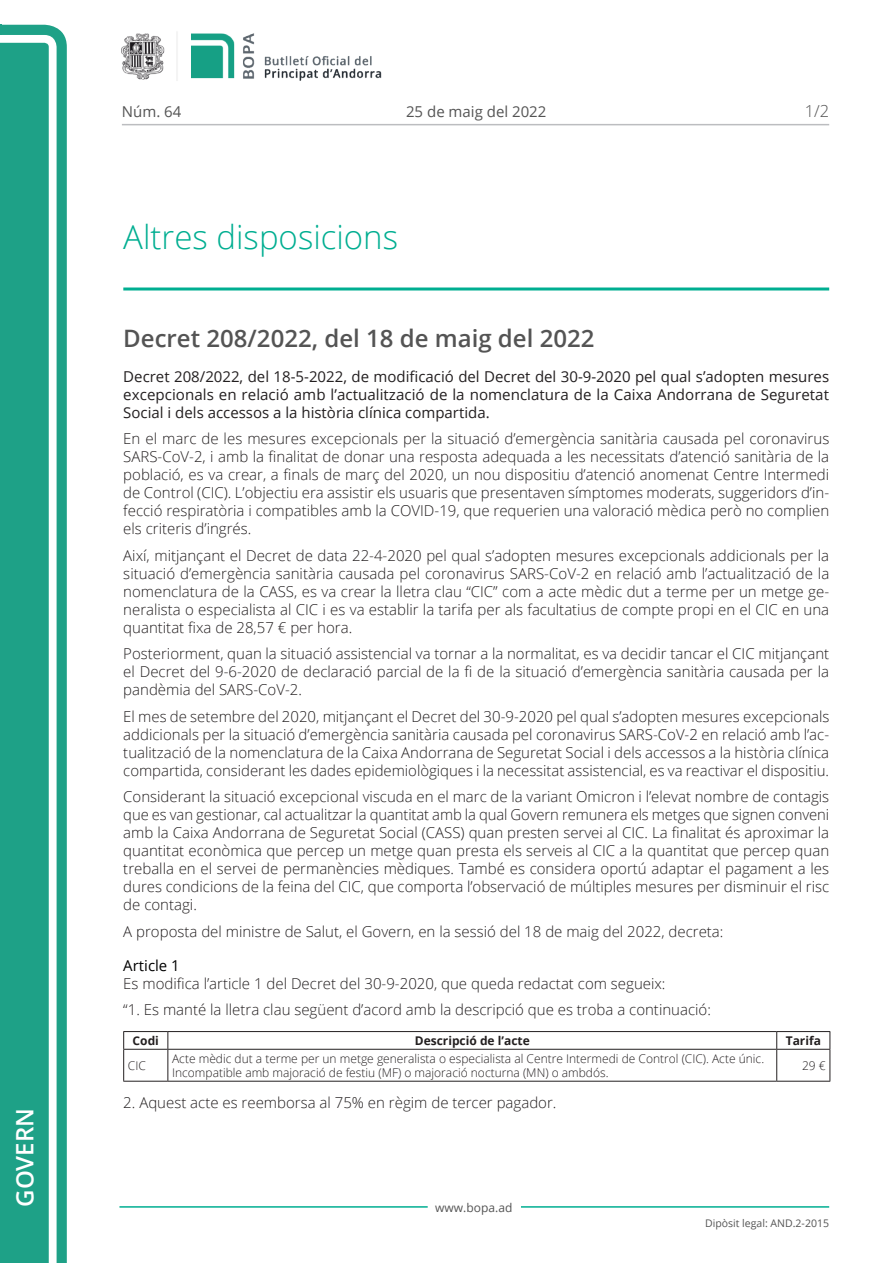
<style>
.page{position:relative;width:893px;height:1263px;background:#fff}
.page>*{position:absolute;margin:0;border:0;box-sizing:border-box;transform-origin:0 0}
.Titol_2_PAG{font:300 33px "Open Sans";color:#00ae91}
.Titol_3{font:600 24px "Open Sans";color:#545454}
.t1{font:600 24px "Open Sans";color:#fff}
.num_pagina{font:300 16.5px "Open Sans";color:#545454}
.Body_text{font:300 15px/18px "Open Sans";color:#231f20;text-align:justify}
.Body_text_sumari{font:15px/18px "Open Sans";color:#231f20;text-align:justify}
.carrer{font:15px "Open Sans";color:#545454}
.Titol_7{font:15px "Open Sans";color:#000}
.TaulaText{font:300 12px/14.2px "Open Sans";color:#231f20}
.Encapçalament{font:700 12px "Open Sans";color:#231f20}
.t2{font:12px "Open Sans";color:#545454}
.TaulaText_-_Der{font:300 12px "Open Sans";color:#231f20}
.t3{font:10.5px "Open Sans";color:#545454}
</style>
<div class="page">
<svg style="left:0;top:25px;width:67px;height:1238px;fill:#1ea187"></svg>
<div style="left:0;top:43px;width:49px;height:1220px;background:#1ea187"></div>
<img style="left:122px;top:32px;width:260px;height:49px">
<hr style="left:119px;top:1206px;width:309px;height:2px;background:#00ae91">
<hr style="left:521px;top:1206px;width:308px;height:2px;background:#00ae91">
<hr style="left:122px;top:124px;width:707px;height:1px;background:#bcbdc0">
<hr style="left:123px;top:1050px;width:1px;height:31px;background:#231f20">
<hr style="left:123px;top:1081px;width:45px;height:1px;background:#231f20">
<hr style="left:167px;top:1050px;width:1px;height:31px;background:#231f20">
<hr style="left:168px;top:1081px;width:609px;height:1px;background:#231f20">
<hr style="left:776px;top:1050px;width:1px;height:31px;background:#231f20">
<hr style="left:829px;top:1050px;width:1px;height:31px;background:#231f20">
<hr style="left:777px;top:1081px;width:53px;height:1px;background:#231f20">
<hr style="left:123px;top:1031px;width:45px;height:1px;background:#231f20">
<svg style="left:123px;top:1032px;width:1px;height:17px"></svg>
<hr style="left:123px;top:1049px;width:45px;height:1px;background:#231f20">
<hr style="left:168px;top:1031px;width:609px;height:1px;background:#231f20">
<svg style="left:167px;top:1032px;width:1px;height:17px"></svg>
<hr style="left:168px;top:1049px;width:609px;height:1px;background:#231f20">
<hr style="left:777px;top:1031px;width:53px;height:1px;background:#231f20">
<svg style="left:776px;top:1032px;width:1px;height:17px"></svg>
<svg style="left:829px;top:1032px;width:1px;height:17px"></svg>
<hr style="left:777px;top:1049px;width:53px;height:1px;background:#231f20">
<hr style="left:123px;top:287px;width:706px;height:3px;background:#00ae91">
<p class="t1" style="left:8px;top:1207px;width:100px;rotate:-90deg">Govern</p>
<p class="carrer" style="left:122px;top:102px;width:61px">Núm. 64</p>
<p class="carrer" style="left:406px;top:102px;width:142px">25 de maig del 2022</p>
<p class="Titol_2_PAG" style="left:123px;top:215px;width:276px">Altres disposicions</p>
<p class="num_pagina" style="left:805px;top:100px;width:26px">1/2</p>
<p class="Titol_3" style="left:123px;top:321px;width:473px">Decret 208/2022, del 18 de maig del 2022</p>
<p class="Body_text_sumari" style="left:123px;top:367px;width:707px">Decret 208/2022, del 18-5-2022, de modificació del Decret del 30-9-2020 pel qual s’adopten mesures excepcionals en relació amb l’actualització de la nomenclatura de la Caixa Andorrana de Seguretat Social i dels accessos a la història clínica compartida.</p>
<p class="Body_text" style="left:123px;top:429px;width:708px">En el marc de les mesures excepcionals per la situació d’emergència sanitària causada pel coronavirus SARS-CoV-2, i amb la finalitat de donar una resposta adequada a les necessitats d’atenció sanitària de la població, es va crear, a finals de març del 2020, un nou dispositiu d’atenció anomenat Centre Intermedi de Control (CIC). L’objectiu era assistir els usuaris que presentaven símptomes moderats, suggeridors d’in&shy;fecció respiratòria i compatibles amb la COVID-19, que requerien una valoració mèdica però no complien els criteris d’ingrés.</p>
<p class="Body_text" style="left:123px;top:546px;width:708px">Així, mitjançant el Decret de data 22-4-2020 pel qual s’adopten mesures excepcionals addicionals per la situació d’emergència sanitària causada pel coronavirus SARS-CoV-2 en relació amb l’actualització de la nomenclatura de la CASS, es va crear la lletra clau “CIC” com a acte mèdic dut a terme per un metge ge&shy;neralista o especialista al CIC i es va establir la tarifa per als facultatius de compte propi en el CIC en una quantitat fixa de 28,57 € per hora.</p>
<p class="Body_text" style="left:123px;top:644px;width:707px">Posteriorment, quan la situació assistencial va tornar a la normalitat, es va decidir tancar el CIC mitjançant el Decret del 9-6-2020 de declaració parcial de la fi de la situació d’emergència sanitària causada per la pandèmia del SARS-CoV-2.</p>
<p class="Body_text" style="left:123px;top:707px;width:708px">El mes de setembre del 2020, mitjançant el Decret del 30-9-2020 pel qual s’adopten mesures excepcionals addicionals per la situació d’emergència sanitària causada pel coronavirus SARS-CoV-2 en relació amb l’ac&shy;tualització de la nomenclatura de la Caixa Andorrana de Seguretat Social i dels accessos a la història clínica compartida, considerant les dades epidemiològiques i la necessitat assistencial, es va reactivar el dispositiu.</p>
<p class="Body_text" style="left:123px;top:787px;width:707px">Considerant la situació excepcional viscuda en el marc de la variant Omicron i l’elevat nombre de contagis que es van gestionar, cal actualitzar la quantitat amb la qual Govern remunera els metges que signen conveni amb la Caixa Andorrana de Seguretat Social (CASS) quan presten servei al CIC. La finalitat és aproximar la quantitat econòmica que percep un metge quan presta els serveis al CIC a la quantitat que percep quan treballa en el servei de permanències mèdiques. També es considera oportú adaptar el pagament a les dures condicions de la feina del CIC, que comporta l’observació de múltiples mesures per disminuir el risc de contagi.</p>
<p class="Body_text" style="left:123px;top:922px;width:602px">A proposta del ministre de Salut, el Govern, en la sessió del 18 de maig del 2022, decreta:</p>
<p class="Titol_7" style="left:123px;top:955px;width:58px">Article 1</p>
<p class="Body_text" style="left:123px;top:974px;width:544px">Es modifica l’article 1 del Decret del 30-9-2020, que queda redactat com segueix:</p>
<p class="Body_text" style="left:123px;top:1000px;width:589px">“1. Es manté la lletra clau següent d’acord amb la descripció que es troba a continuació:</p>
<p class="Encapçalament" style="left:133px;top:1032px;width:28px">Codi</p>
<p class="Encapçalament" style="left:415px;top:1032px;width:116px">Descripció de l’acte</p>
<p class="Encapçalament" style="left:786px;top:1032px;width:37px">Tarifa</p>
<p class="TaulaText" style="left:128px;top:1058px;width:19px">CIC</p>
<p class="TaulaText" style="left:172px;top:1051px;width:594px">Acte mèdic dut a terme per un metge generalista o especialista al Centre Intermedi de Control (CIC). Acte únic.<br>Incompatible amb majoració de festiu (MF) o majoració nocturna (MN) o ambdós.</p>
<p class="TaulaText_-_Der" style="left:802px;top:1057px;width:25px">29 €</p>
<p class="Body_text" style="left:123px;top:1093px;width:435px">2. Aquest acte es reemborsa al 75% en règim de tercer pagador.</p>
<p class="t2" style="left:435px;top:1199px;width:79px">www.bopa.ad</p>
<p class="t3" style="left:705px;top:1216px;width:125px">Dipòsit legal: AND.2-2015</p>
</div>
